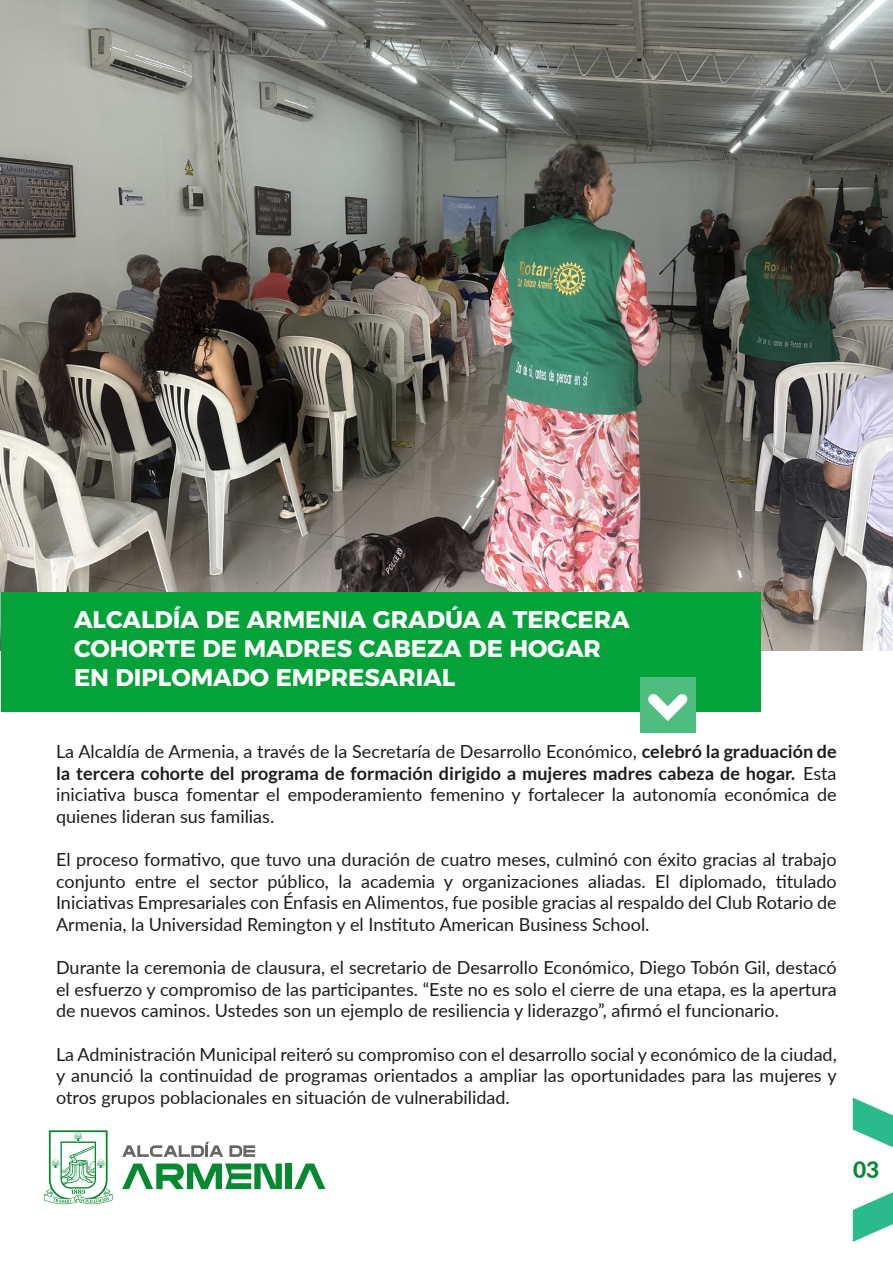
<style>
.page{position:relative;width:893px;height:1263px;background:#fff}
.page>*{position:absolute;margin:0;border:0;box-sizing:border-box;transform-origin:0 0}
.t1{font:700 24px/28.8px "Alexandria";color:#fff}
.t2{font:800 22.8px "Lato";color:#078838}
.t3{font:18px/21.6px "Lato";color:#1d1d1b;text-align:justify}
.s1{font-weight:700}
</style>
<div class="page">
<img style="left:0;top:0;width:893px;height:650px">
<svg style="left:122px;top:1163px;width:160px;height:26px"></svg>
<div style="left:285px;top:1163px;width:6px;height:26px;background:#078930"></div>
<svg style="left:294px;top:1163px;width:31px;height:26px"></svg>
<svg style="left:122px;top:1142px;width:101px;height:15px"></svg>
<svg style="left:229px;top:1145px;width:26px;height:12px"></svg>
<svg style="left:44px;top:1130px;width:69px;height:74px"></svg>
<svg style="left:853px;top:1098px;width:39px;height:144px"></svg>
<div style="left:1px;top:592px;width:759px;height:119px;background:#04a339"></div>
<div style="left:640px;top:677px;width:55px;height:55px;background:#4fbd7f"></div>
<svg style="left:638px;top:684px;width:59px;height:44px"></svg>
<h1 class="t1" style="left:74px;top:606px;width:557px">ALCALDÍA DE ARMENIA GRADÚA A TERCERA<br>COHORTE DE MADRES CABEZA DE HOGAR<br>EN DIPLOMADO EMPRESARIAL</h1>
<p class="t3" style="left:56px;top:740px;width:782px">La Alcaldía de Armenia, a través de la Secretaría de Desarrollo Económico, <span class="s1">celebró la graduación de la tercera cohorte del programa de formación dirigido a mujeres madres cabeza de hogar.</span> Esta iniciativa busca fomentar el empoderamiento femenino y fortalecer la autonomía económica de quienes lideran sus familias.</p>
<p class="t3" style="left:56px;top:848px;width:782px">El proceso formativo, que tuvo una duración de cuatro meses, culminó con éxito gracias al trabajo conjunto entre el sector público, la academia y organizaciones aliadas. El diplomado, titulado Iniciativas Empresariales con Énfasis en Alimentos, fue posible gracias al respaldo del Club Rotario de Armenia, la Universidad Remington y el Instituto American Business School.</p>
<p class="t3" style="left:56px;top:956px;width:782px">Durante la ceremonia de clausura, el secretario de Desarrollo Económico, Diego Tobón Gil, destacó el esfuerzo y compromiso de las participantes. “Este no es solo el cierre de una etapa, es la apertura de nuevos caminos. Ustedes son un ejemplo de resiliencia y liderazgo”, afirmó el funcionario.</p>
<p class="t3" style="left:56px;top:1042px;width:782px">La Administración Municipal reiteró su compromiso con el desarrollo social y económico de la ciudad, y anunció la continuidad de programas orientados a ampliar las oportunidades para las mujeres y otros grupos poblacionales en situación de vulnerabilidad.</p>
<p class="t2" style="left:853px;top:1152px;width:28px">03</p>
</div>
